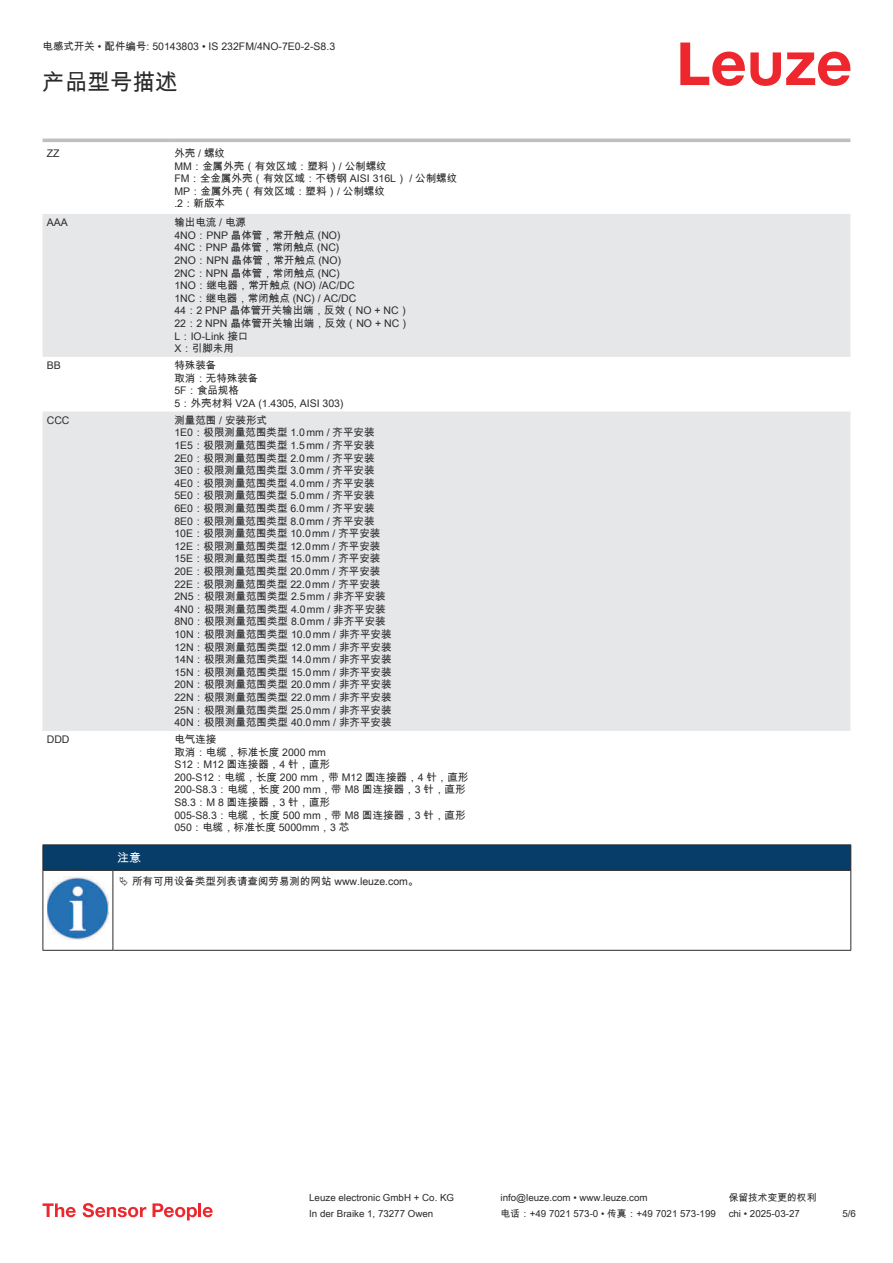
<style>
.page{position:relative;width:893px;height:1263px;background:#fff}
.page>*{position:absolute;margin:0;border:0;box-sizing:border-box;transform-origin:0 0}
.t1{font:22.5px "Arial Unicode MS";color:#2b292a}
.t2{font:12px "Arial Unicode MS";color:#fff}
.t3{font:10.5px/12.6px "Arial Unicode MS";color:#2b292a}
.t4{font:9.75px "Arial Unicode MS";color:#2b292a}
</style>
<div class="page">
<svg style="left:680px;top:43px;width:170px;height:43px"></svg>
<svg style="left:43px;top:214px;width:807px;height:517px;background:#e8e9eb"></svg>
<hr style="left:43px;top:139px;width:127px;height:3px;background:#bdbfc1">
<hr style="left:170px;top:139px;width:680px;height:3px;background:#bdbfc1">
<svg style="left:43px;top:1203px;width:33px;height:14px"></svg>
<svg style="left:83px;top:1203px;width:63px;height:14px"></svg>
<svg style="left:153px;top:1203px;width:44px;height:17px"></svg>
<hr style="left:198px;top:1203px;width:3px;height:14px;background:#ed272d">
<svg style="left:203px;top:1207px;width:10px;height:10px"></svg>
<svg style="left:44px;top:871px;width:806px;height:79px"></svg>
<hr style="left:43px;top:844px;width:70px;height:1px;background:#2b292a">
<hr style="left:43px;top:870px;width:70px;height:1px;background:#2b292a">
<hr style="left:113px;top:844px;width:738px;height:1px;background:#2b292a">
<div style="left:43px;top:845px;width:808px;height:25px;background:#063d69"></div>
<hr style="left:113px;top:870px;width:738px;height:1px;background:#2b292a">
<hr style="left:43px;top:871px;width:1px;height:75px;background:#2b292a">
<hr style="left:113px;top:871px;width:1px;height:75px;background:#2b292a">
<hr style="left:850px;top:871px;width:1px;height:75px;background:#2b292a">
<hr style="left:43px;top:950px;width:70px;height:1px;background:#2b292a">
<hr style="left:113px;top:950px;width:738px;height:1px;background:#2b292a">
<img style="left:47px;top:877px;width:61px;height:62px">
<div style="left:115px;top:871px;width:734px;height:20px;background:#fff"></div>
<p class="t3" style="left:43px;top:40px;width:294px">电感式开关 • 配件编号: 50143803 • IS 232FM/4NO-7E0-2-S8.3</p>
<h1 class="t1" style="left:43px;top:66px;width:136px">产品型号描述</h1>
<p class="t3" style="left:47px;top:147px;width:14px">ZZ</p>
<p class="t3" style="left:174px;top:147px;width:284px">外壳 / 螺纹<br>MM：金属外壳（有效区域：塑料）/ 公制螺纹<br>FM：全金属外壳（有效区域：不锈钢 AISI 316L） / 公制螺纹<br>MP：金属外壳（有效区域：塑料）/ 公制螺纹<br>.2：新版本</p>
<p class="t3" style="left:47px;top:216px;width:23px">AAA</p>
<p class="t3" style="left:174px;top:216px;width:237px">输出电流 / 电源<br>4NO：PNP 晶体管，常开触点 (NO)<br>4NC：PNP 晶体管，常闭触点 (NC)<br>2NO：NPN 晶体管，常开触点 (NO)<br>2NC：NPN 晶体管，常闭触点 (NC)<br>1NO：继电器，常开触点 (NO) /AC/DC<br>1NC：继电器，常闭触点 (NC) / AC/DC<br>44：2 PNP 晶体管开关输出端，反效（NO + NC）<br>22：2 NPN 晶体管开关输出端，反效（NO + NC）<br>L：IO-Link 接口<br>X：引脚未用</p>
<p class="t3" style="left:47px;top:359px;width:16px">BB</p>
<p class="t3" style="left:174px;top:359px;width:171px">特殊装备<br>取消：无特殊装备<br>5F：食品规格<br>5：外壳材料 V2A (1.4305, AISI 303)</p>
<p class="t3" style="left:47px;top:413px;width:24px">CCC</p>
<p class="t3" style="left:174px;top:413px;width:219px">测量范围 / 安装形式<br>1E0：极限测量范围类型 1.0 mm / 齐平安装<br>1E5：极限测量范围类型 1.5 mm / 齐平安装<br>2E0：极限测量范围类型 2.0 mm / 齐平安装<br>3E0：极限测量范围类型 3.0 mm / 齐平安装<br>4E0：极限测量范围类型 4.0 mm / 齐平安装<br>5E0：极限测量范围类型 5.0 mm / 齐平安装<br>6E0：极限测量范围类型 6.0 mm / 齐平安装<br>8E0：极限测量范围类型 8.0 mm / 齐平安装<br>10E：极限测量范围类型 10.0 mm / 齐平安装<br>12E：极限测量范围类型 12.0 mm / 齐平安装<br>15E：极限测量范围类型 15.0 mm / 齐平安装<br>20E：极限测量范围类型 20.0 mm / 齐平安装<br>22E：极限测量范围类型 22.0 mm / 齐平安装<br>2N5：极限测量范围类型 2.5 mm / 非齐平安装<br>4N0：极限测量范围类型 4.0 mm / 非齐平安装<br>8N0：极限测量范围类型 8.0 mm / 非齐平安装<br>10N：极限测量范围类型 10.0 mm / 非齐平安装<br>12N：极限测量范围类型 12.0 mm / 非齐平安装<br>14N：极限测量范围类型 14.0 mm / 非齐平安装<br>15N：极限测量范围类型 15.0 mm / 非齐平安装<br>20N：极限测量范围类型 20.0 mm / 非齐平安装<br>22N：极限测量范围类型 22.0 mm / 非齐平安装<br>25N：极限测量范围类型 25.0 mm / 非齐平安装<br>40N：极限测量范围类型 40.0 mm / 非齐平安装</p>
<p class="t3" style="left:47px;top:733px;width:24px">DDD</p>
<p class="t3" style="left:174px;top:733px;width:296px">电气连接<br>取消：电缆，标准长度 2000 mm<br>S12：M12 圆连接器，4 针，直形<br>200-S12：电缆，长度 200 mm，带 M12 圆连接器，4 针，直形<br>200-S8.3：电缆，长度 200 mm，带 M8 圆连接器，3 针，直形<br>S8.3：M 8 圆连接器，3 针，直形<br>005-S8.3：电缆，长度 500 mm，带 M8 圆连接器，3 针，直形<br>050：电缆，标准长度 5000mm，3 芯</p>
<p class="t2" style="left:117px;top:849px;width:25px">注意</p>
<p class="t3" style="left:132px;top:875px;width:288px">所有可用设备类型列表请查阅劳易测的网站 www.leuze.com。</p>
<p class="t4" style="left:309px;top:1191px;width:146px">Leuze electronic GmbH + Co. KG</p>
<p class="t4" style="left:501px;top:1191px;width:149px">info@leuze.com • www.leuze.com</p>
<p class="t4" style="left:729px;top:1191px;width:89px">保留技术变更的权利</p>
<p class="t4" style="left:309px;top:1206px;width:126px">In der Braike 1, 73277 Owen</p>
<p class="t4" style="left:501px;top:1206px;width:217px">电话：+49 7021 573-0 • 传真：+49 7021 573-199</p>
<p class="t4" style="left:729px;top:1206px;width:73px">chi • 2025-03-27</p>
<p class="t4" style="left:842px;top:1206px;width:15px">5/6</p>
</div>
